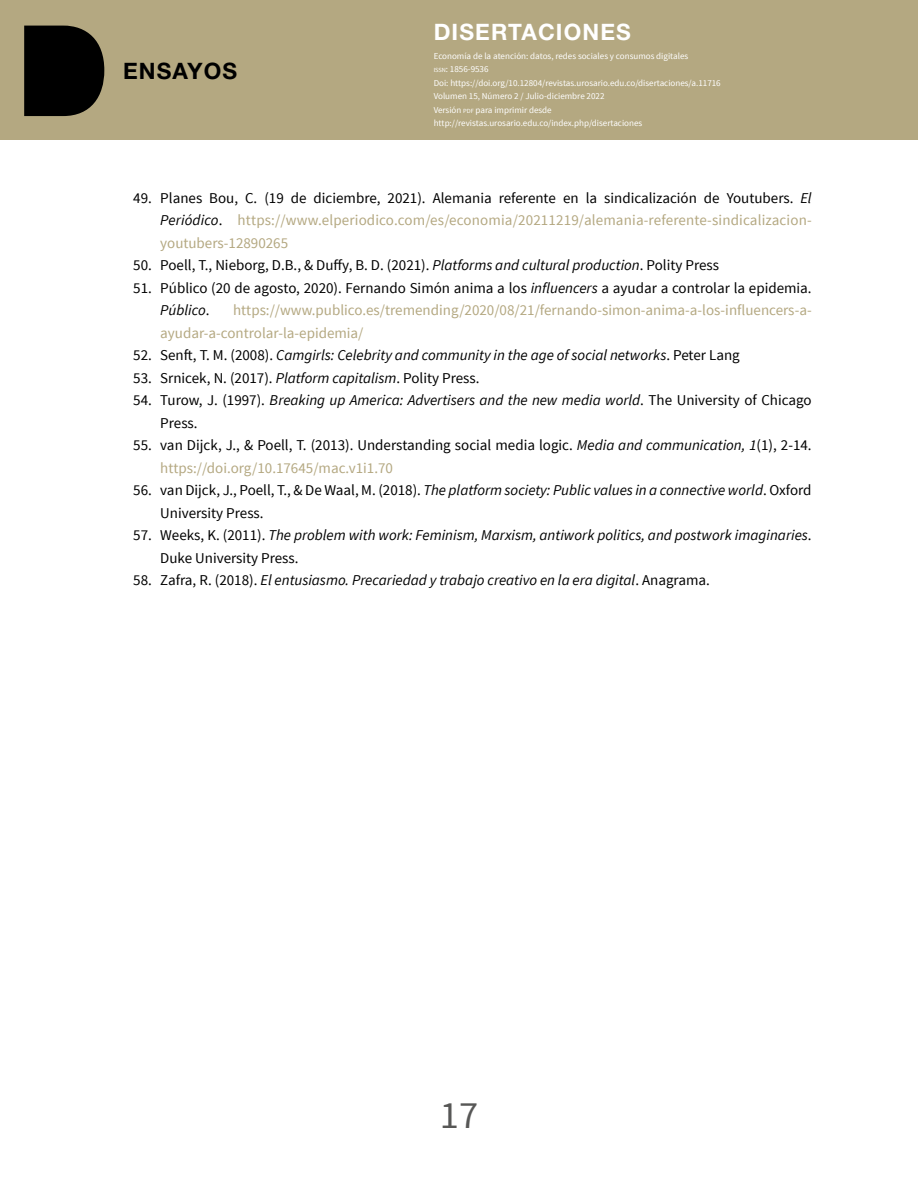
<style>
.page{position:relative;width:918px;height:1188px;background:#fff}
.page>*{position:absolute;margin:0;border:0;box-sizing:border-box;transform-origin:0 0}
.t1{font:38.4px "Source Sans Pro";color:#575756}
.t2{font:700 22.65px "Helvetica Neue LT Std";letter-spacing:.05em;color:#fff}
.t3{font:700 22.65px "Helvetica Neue LT Std";letter-spacing:.05em;color:#000}
.t4{font:15px/22.5px "Source Sans Pro";color:#000}
.t5{font:italic 15px/22.5px "Source Sans Pro";color:#000}
.t6{font:15px/22.5px "Source Sans Pro";color:#b4a881;text-align:justify}
.t7{font:9px/13.5px "Source Sans Pro";color:#fff}
.s1{font-size:6.3px}
.s2{color:#000}
.s3{font-style:italic;color:#000}
.s4{font-style:italic}
.s5{font-style:normal}
.s6{color:#b4a881}
</style>
<div class="page">
<div style="left:0;top:0;width:918px;height:139px;background:#b4a881"></div>
<svg style="left:24px;top:26px;width:80px;height:90px;background:#100f0b"></svg>
<h2 class="t3" style="left:123px;top:57px;width:116px">ENSAYOS</h2>
<h2 class="t2" style="left:434px;top:18px;width:199px">DISERTACIONES</h2>
<p class="t7" style="left:434px;top:49px;width:289px">Economía de la atención: datos, redes sociales y consumos digitales<br><span class="s1">ISSN</span>: 1856-9536<br>Doi: https://doi.org/10.12804/revistas.urosario.edu.co/disertaciones/a.11716<br>Volumen 15, Número 2 / Julio-diciembre 2022<br>Versión <span class="s1">PDF</span> para imprimir desde http://revistas.urosario.edu.co/index.php/disertaciones</p>
<p class="t6" style="left:160px;top:187px;width:653px;text-indent:-27px"><span class="s2">49. Planes Bou, C. (19 de diciembre, 2021). Alemania referente en la sindicalización de Youtubers.</span> <span class="s3">El Periódico</span><span class="s2">.</span> https://www.elperiodico.com/es/economia/20211219/alemania-referente-sindicalizacion&shy;youtubers-12890265</p>
<p class="t4" style="left:133px;top:254px;width:587px">50. Poell, T., Nieborg, D.B., &amp; Duffy, B. D. (2021). <span class="s4">Platforms and cultural production</span>. Polity Press</p>
<p class="t4" style="left:160px;top:277px;width:653px;text-indent:-27px">51. Público (20 de agosto, 2020). Fernando Simón anima a los <span class="s4">influencers</span> a ayudar a controlar la epidemia.<br><span class="s4">Público</span>.</p>
<p class="t6" style="left:160px;top:299px;width:653px;text-indent:73px">https://www.publico.es/tremending/2020/08/21/fernando-simon-anima-a-los-influencers-a&shy;ayudar-a-controlar-la-epidemia/</p>
<p class="t5" style="left:133px;top:344px;width:608px"><span class="s5">52. Senft, T. M. (2008).</span> Camgirls: Celebrity and community in the age of social networks<span class="s5">. Peter Lang</span></p>
<p class="t4" style="left:133px;top:367px;width:348px">53. Srnicek, N. (2017). <span class="s4">Platform capitalism</span>. Polity Press.</p>
<p class="t5" style="left:160px;top:389px;width:653px;text-indent:-27px"><span class="s5">54. Turow, J. (1997).</span> Breaking up America: Advertisers and the new media world<span class="s5">. The University of Chicago<br>Press.</span></p>
<p class="t4" style="left:160px;top:434px;width:653px;text-indent:-27px">55. van Dijck, J., &amp; Poell, T. (2013). Understanding social media logic. <span class="s4">Media and communication, 1</span>(1), 2-14. <span class="s6">https://doi.org/10.17645/mac.v1i1.70</span></p>
<p class="t4" style="left:160px;top:479px;width:653px;text-indent:-27px">56. van Dijck, J., Poell, T., &amp; De Waal, M. (2018). <span class="s4">The platform society: Public values in a connective world</span>. Oxford<br>University Press.</p>
<p class="t5" style="left:160px;top:524px;width:653px;text-indent:-27px"><span class="s5">57. Weeks, K. (2011).</span> The problem with work: Feminism, Marxism, antiwork politics, and postwork imaginaries<span class="s5">.<br>Duke University Press.</span></p>
<p class="t5" style="left:133px;top:569px;width:578px"><span class="s5">58. Zafra, R. (2018).</span> El entusiasmo. Precariedad y trabajo creativo en la era digital<span class="s5">. Anagrama.</span></p>
<h1 class="t1" style="left:440px;top:1092px;width:40px">17</h1>
</div>
